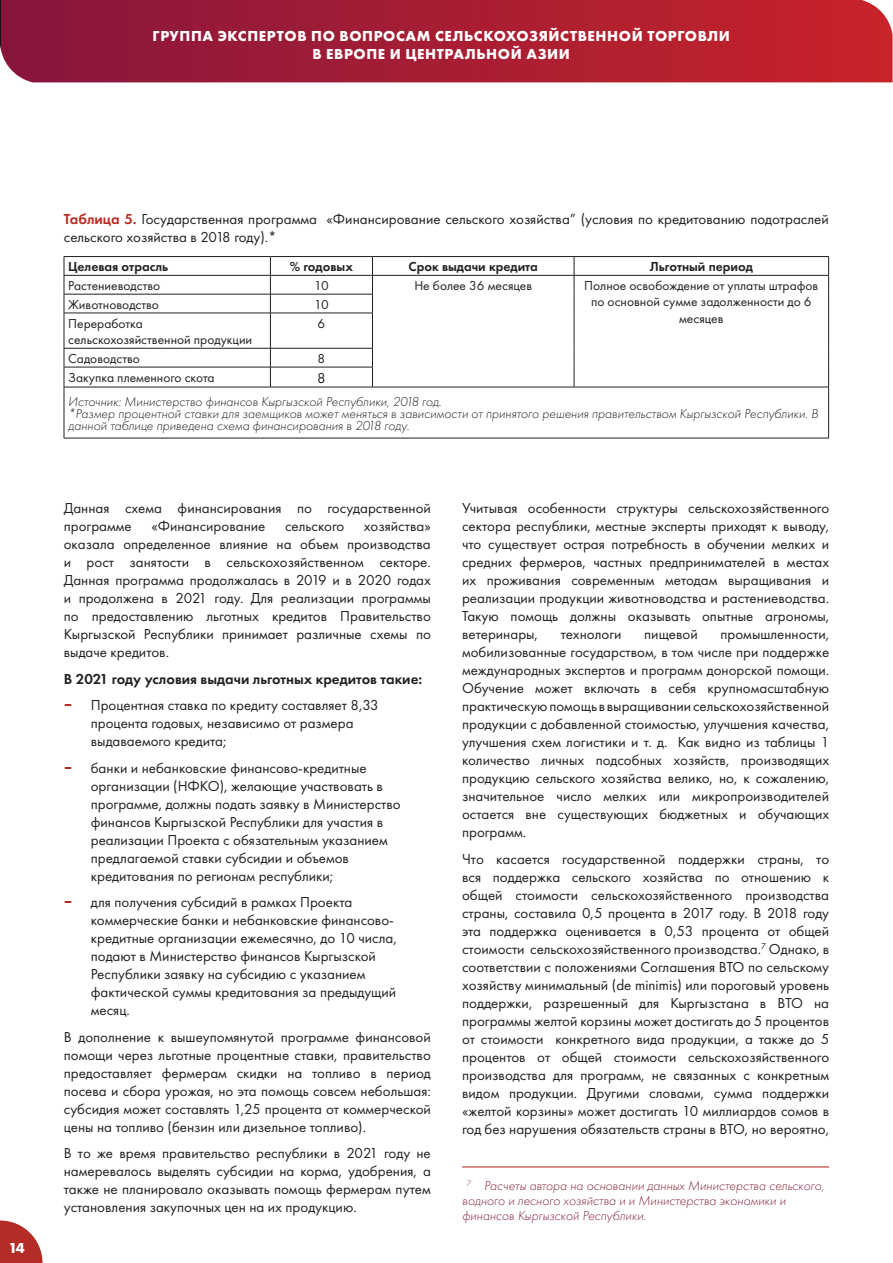
<style>
.page{position:relative;width:893px;height:1263px;background:#fff}
.page>*{position:absolute;margin:0;border:0;box-sizing:border-box;transform-origin:0 0}
.t1{font:15px/18px "Futura PT";color:#231f20;text-align:justify}
.t2{font:700 15px/18px "Futura PT";letter-spacing:.04em;color:#fff;text-align:center}
.t3{font:600 15px "Futura PT";color:#231f20}
.t4{font:italic 300 13.5px/12px "Futura PT";color:#231f20}
.t5{font:13.5px/16.5px "Futura PT";color:#231f20;text-align:center}
.t6{font:italic 300 13.5px/15px "Futura PT";color:#822438}
.t7{font:600 13.5px "Futura PT";color:#231f20}
.s1{font-weight:600;color:#b52c26}
</style>
<div class="page">
<svg style="left:0;top:1220px;width:43px;height:43px"></svg>
<svg style="left:0;top:0;width:892px;height:82px;background:#a71e34"></svg>
<hr style="left:462px;top:1166px;width:367px;height:1px;background:#b52c26">
<hr style="left:64px;top:256px;width:206px;height:1px;background:#231f20">
<hr style="left:270px;top:256px;width:102px;height:1px;background:#231f20">
<hr style="left:372px;top:256px;width:202px;height:1px;background:#231f20">
<hr style="left:574px;top:256px;width:255px;height:1px;background:#231f20">
<hr style="left:64px;top:275px;width:206px;height:1px;background:#231f20">
<hr style="left:270px;top:275px;width:102px;height:1px;background:#231f20">
<hr style="left:372px;top:275px;width:202px;height:1px;background:#231f20">
<hr style="left:574px;top:275px;width:255px;height:1px;background:#231f20">
<hr style="left:64px;top:294px;width:206px;height:1px;background:#231f20">
<svg style="left:64px;top:257px;width:1px;height:56px"></svg>
<hr style="left:270px;top:294px;width:103px;height:1px;background:#231f20">
<svg style="left:270px;top:257px;width:1px;height:56px"></svg>
<svg style="left:372px;top:257px;width:1px;height:56px"></svg>
<svg style="left:574px;top:257px;width:1px;height:56px"></svg>
<svg style="left:828px;top:257px;width:1px;height:56px"></svg>
<hr style="left:64px;top:313px;width:206px;height:1px;background:#231f20">
<hr style="left:64px;top:313px;width:1px;height:35px;background:#231f20">
<hr style="left:270px;top:313px;width:103px;height:1px;background:#231f20">
<hr style="left:270px;top:313px;width:1px;height:35px;background:#231f20">
<hr style="left:372px;top:313px;width:1px;height:35px;background:#231f20">
<hr style="left:574px;top:313px;width:1px;height:35px;background:#231f20">
<hr style="left:828px;top:313px;width:1px;height:35px;background:#231f20">
<hr style="left:64px;top:348px;width:206px;height:1px;background:#231f20">
<hr style="left:270px;top:348px;width:103px;height:1px;background:#231f20">
<hr style="left:64px;top:367px;width:206px;height:1px;background:#231f20">
<svg style="left:64px;top:348px;width:1px;height:39px"></svg>
<hr style="left:270px;top:367px;width:103px;height:1px;background:#231f20">
<svg style="left:270px;top:348px;width:1px;height:39px"></svg>
<svg style="left:372px;top:348px;width:1px;height:39px"></svg>
<svg style="left:574px;top:348px;width:1px;height:39px"></svg>
<svg style="left:828px;top:348px;width:1px;height:39px"></svg>
<hr style="left:64px;top:387px;width:206px;height:1px;background:#231f20">
<hr style="left:64px;top:387px;width:1px;height:51px;background:#231f20">
<hr style="left:270px;top:387px;width:102px;height:1px;background:#231f20">
<hr style="left:372px;top:387px;width:202px;height:1px;background:#231f20">
<hr style="left:574px;top:387px;width:255px;height:1px;background:#231f20">
<hr style="left:828px;top:387px;width:1px;height:51px;background:#231f20">
<hr style="left:64px;top:438px;width:206px;height:1px;background:#231f20">
<hr style="left:270px;top:438px;width:102px;height:1px;background:#231f20">
<hr style="left:372px;top:438px;width:202px;height:1px;background:#231f20">
<hr style="left:574px;top:438px;width:255px;height:1px;background:#231f20">
<p class="t2" style="left:152px;top:26px;width:579px">ГРУППA ЭКСПЕРТОВ ПО ВОПРОСАМ СЕЛЬСКОХОЗЯЙСТВЕННОЙ ТОРГОВЛИ<br>В ЕВРОПЕ И ЦЕНТРАЛЬНОЙ АЗИИ</p>
<p class="t2" style="left:9px;top:1238px;width:18px">14</p>
<p class="t1" style="left:64px;top:210px;width:766px"><span class="s1">Таблица 5.</span> Государственная программа «Финансирование сельского хозяйства” (условия по кредитованию подотраслей сельского хозяйства в 2018 году).*</p>
<p class="t7" style="left:68px;top:258px;width:102px">Целевая отрасль</p>
<p class="t7" style="left:290px;top:258px;width:65px">% годовых</p>
<p class="t7" style="left:409px;top:258px;width:131px">Срок выдачи кредита</p>
<p class="t7" style="left:650px;top:258px;width:105px">Льготный период</p>
<p class="t5" style="left:68px;top:277px;width:94px">Растениеводство</p>
<p class="t5" style="left:314px;top:277px;width:16px">10</p>
<p class="t5" style="left:414px;top:277px;width:119px">Не более 36 месяцев</p>
<p class="t5" style="left:584px;top:277px;width:236px">Полное освобождение от уплаты штрафов по основной сумме задолженности до 6 месяцев</p>
<p class="t5" style="left:68px;top:296px;width:92px">Животноводство</p>
<p class="t5" style="left:314px;top:296px;width:16px">10</p>
<p class="t5" style="left:68px;top:315px;width:186px;text-align:left">Переработка сельскохозяйственной продукции</p>
<p class="t5" style="left:318px;top:315px;width:9px">6</p>
<p class="t5" style="left:68px;top:350px;width:73px">Садоводство</p>
<p class="t5" style="left:318px;top:350px;width:9px">8</p>
<p class="t5" style="left:68px;top:369px;width:148px">Закупка племенного скота</p>
<p class="t1" style="left:317px;top:369px;width:10px">8</p>
<p class="t4" style="left:68px;top:395px;width:751px">Источник: Министерство финансов Кыргызской Республики, 2018 год.<br>*Размер процентной ставки для заемщиков может меняться в зависимости от принятого решения правительством Кыргызской Республики. В данной таблице приведена схема финансирования в 2018 году.</p>
<p class="t1" style="left:64px;top:499px;width:369px">Данная схема финансирования по государственной программе</p>
<p class="t1" style="left:151px;top:517px;width:116px">«Финансирование</p>
<p class="t1" style="left:285px;top:517px;width:61px">сельского</p>
<p class="t1" style="left:64px;top:517px;width:369px;text-indent:300px">хозяйства» оказала определенное влияние на объем производства и рост занятости в сельскохозяйственном секторе.<br>Данная программа продолжалась в 2019 и в 2020 годах и продолжена в 2021 году. Для реализации программы по предоставлению льготных кредитов Правительство Кыргызской Республики принимает различные схемы по выдаче кредитов.</p>
<p class="t3" style="left:64px;top:669px;width:360px">В 2021 году условия выдачи льготных кредитов такие:</p>
<p class="t1" style="left:91px;top:696px;width:289px;text-align:left">Процентная ставка по кредиту составляет 8,33 процента годовых, независимо от размера выдаваемого кредита;</p>
<p class="t1" style="left:91px;top:759px;width:311px;text-align:left">банки и небанковские финансово-кредитные организации (НФКО), желающие участвовать в программе, должны подать заявку в Министерство финансов Кыргызской Республики для участия в реализации Проекта с обязательным указанием предлагаемой ставки субсидии и объемов кредитования по регионам республики;</p>
<p class="t1" style="left:91px;top:893px;width:308px;text-align:left">для получения субсидий в рамках Проекта коммерческие банки и небанковские финансово&shy;кредитные организации ежемесячно, до 10 числа, подают в Министерство финансов Кыргызской Республики заявку на субсидию с указанием фактической суммы кредитования за предыдущий месяц.</p>
<p class="t1" style="left:64px;top:1028px;width:369px">В дополнение к вышеупомянутой программе финансовой помощи через льготные процентные ставки, правительство предоставляет фермерам скидки на топливо в период посева и сбора урожая, но эта помощь совсем небольшая: субсидия может составлять 1,25 процента от коммерческой цены на топливо (бензин или дизельное топливо).</p>
<p class="t1" style="left:64px;top:1144px;width:369px">В то же время правительство республики в 2021 году не намеревалось выделять субсидии на корма, удобрения, а также не планировало оказывать помощь фермерам путем установления закупочных цен на их продукцию.</p>
<p class="t1" style="left:462px;top:499px;width:369px">Учитывая особенности структуры сельскохозяйственного сектора республики, местные эксперты приходят к выводу, что существует острая потребность в обучении мелких и средних фермеров, частных предпринимателей в местах их проживания современным методам выращивания и реализации продукции животноводства и растениеводства.<br>Такую помощь должны оказывать опытные агрономы, ветеринары,</p>
<p class="t1" style="left:561px;top:625px;width:62px">технологи</p>
<p class="t1" style="left:644px;top:625px;width:55px">пищевой</p>
<p class="t1" style="left:462px;top:625px;width:369px;text-indent:258px">промышленности, мобилизованные государством, в том числе при поддержке международных экспертов и программ донорской помощи.<br>Обучение может включать в себя крупномасштабную практическую помощь в выращивании сельскохозяйственной продукции с добавленной стоимостью, улучшения качества, улучшения схем логистики и т. д. Как видно из таблицы 1 количество личных подсобных хозяйств, производящих продукцию сельского хозяйства велико, но, к сожалению, значительное число мелких или микропроизводителей остается вне существующих бюджетных и обучающих программ.</p>
<p class="t1" style="left:462px;top:850px;width:369px">Что касается государственной поддержки страны, то вся поддержка сельского хозяйства по отношению к общей стоимости сельскохозяйственного производства страны, составила 0,5 процента в 2017 году. В 2018 году эта поддержка оценивается в 0,53 процента от общей стоимости сельскохозяйственного производства.<sup>7</sup> Однако, в соответствии с положениями Соглашения ВТО по сельскому хозяйству минимальный (de minimis) или пороговый уровень поддержки, разрешенный для Кыргызстана в ВТО на программы желтой корзины может достигать до 5 процентов от стоимости конкретного вида продукции, а также до 5 процентов от общей стоимости сельскохозяйственного производства для программ, не связанных с конкретным видом продукции. Другими словами, сумма поддержки «желтой корзины» может достигать 10 миллиардов сомов в год без нарушения обязательств страны в ВТО, но вероятно,</p>
<p class="t6" style="left:462px;top:1178px;width:364px;text-indent:4px"><sup>7</sup> Расчеты автора на основании данных Министерства сельского, водного и лесного хозяйства и и Министерства экономики и финансов Кыргызской Республики.</p>
</div>
